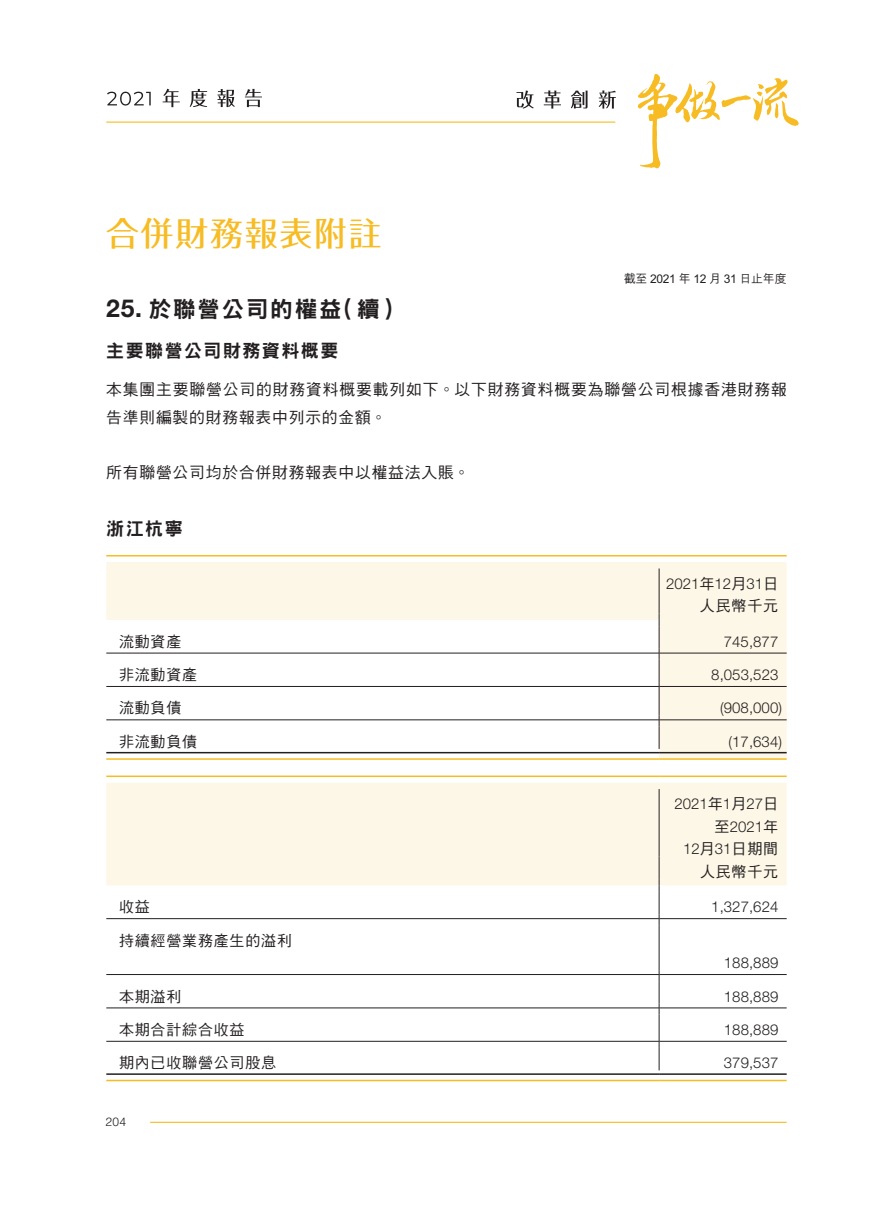
<style>
.page{position:relative;width:893px;height:1212px;background:#fff}
.page>*{position:absolute;margin:0;border:0;box-sizing:border-box;transform-origin:0 0}
.t1{font:500 33px "Folk Pro";letter-spacing:.05em;color:#f7bc23}
.t2{font:22.5px "DF Hei Std W9";letter-spacing:.08em;color:#231f20}
.t3{font:18px "DF Hei Std W9";letter-spacing:.08em;color:#231f20}
.t4{font:15.75px/27.8px "DF Hei Std W5";letter-spacing:.06em;color:#231f20}
.t5{font:300 15px/22.5px "Helvetica Neue LT Std";letter-spacing:.005em;color:#231f20;text-align:right}
.t6{font:15px "DF Hei Std W5";letter-spacing:.055em;color:#231f20}
.t7{font:500 12px "M Hei HK";letter-spacing:-.025em;color:#231f20}
.t8{font:300 12px "Helvetica LT Std";color:#231f20}
.s1{font-family:"Helvetica Neue LT Std";font-weight:700;font-size:24.75px}
.s2{font-family:"DF Hei Std W5";font-weight:400}
</style>
<div class="page">
<hr style="left:151px;top:1122px;width:635px;height:1px;background:#f7bc23">
<hr style="left:107px;top:122px;width:508px;height:1px;background:#f7bc23">
<svg style="left:107px;top:92px;width:44px;height:14px"></svg>
<svg style="left:163px;top:89px;width:17px;height:18px"></svg>
<svg style="left:190px;top:89px;width:17px;height:18px"></svg>
<svg style="left:218px;top:89px;width:17px;height:18px"></svg>
<svg style="left:245px;top:89px;width:17px;height:18px"></svg>
<svg style="left:516px;top:90px;width:18px;height:19px"></svg>
<svg style="left:544px;top:90px;width:17px;height:19px"></svg>
<svg style="left:571px;top:91px;width:17px;height:17px"></svg>
<svg style="left:599px;top:90px;width:17px;height:19px"></svg>
<svg style="left:637px;top:74px;width:162px;height:94px"></svg>
<svg style="left:106px;top:562px;width:681px;height:196px"></svg>
<hr style="left:106px;top:555px;width:553px;height:1px;background:#f7bc23">
<hr style="left:659px;top:555px;width:128px;height:1px;background:#f7bc23">
<div style="left:659px;top:568px;width:128px;height:181px;background:#fdf7e7"></div>
<hr style="left:106px;top:653px;width:553px;height:1px;background:#231f20">
<hr style="left:659px;top:653px;width:128px;height:1px;background:#231f20">
<hr style="left:106px;top:686px;width:553px;height:1px;background:#231f20">
<hr style="left:659px;top:686px;width:128px;height:1px;background:#231f20">
<hr style="left:106px;top:719px;width:553px;height:1px;background:#231f20">
<hr style="left:659px;top:719px;width:128px;height:1px;background:#231f20">
<hr style="left:106px;top:752px;width:553px;height:1px;background:#231f20">
<hr style="left:659px;top:752px;width:128px;height:1px;background:#231f20">
<hr style="left:106px;top:758px;width:553px;height:2px;background:#f7bc23">
<hr style="left:659px;top:758px;width:128px;height:2px;background:#f7bc23">
<div style="left:106px;top:783px;width:681px;height:102px;background:#fdf7e7"></div>
<hr style="left:106px;top:775px;width:553px;height:2px;background:#f7bc23">
<hr style="left:659px;top:775px;width:128px;height:2px;background:#f7bc23">
<hr style="left:659px;top:789px;width:1px;height:67px;background:#231f20">
<svg style="left:659px;top:856px;width:1px;height:69px"></svg>
<hr style="left:659px;top:925px;width:1px;height:45px;background:#231f20">
<svg style="left:659px;top:970px;width:1px;height:100px"></svg>
<hr style="left:106px;top:918px;width:553px;height:1px;background:#231f20">
<hr style="left:659px;top:918px;width:128px;height:1px;background:#231f20">
<hr style="left:106px;top:974px;width:553px;height:1px;background:#231f20">
<hr style="left:659px;top:974px;width:128px;height:1px;background:#231f20">
<hr style="left:106px;top:1008px;width:553px;height:1px;background:#231f20">
<hr style="left:659px;top:1008px;width:128px;height:1px;background:#231f20">
<hr style="left:106px;top:1041px;width:553px;height:1px;background:#231f20">
<hr style="left:659px;top:1041px;width:128px;height:1px;background:#231f20">
<hr style="left:106px;top:1073px;width:553px;height:2px;background:#231f20">
<hr style="left:659px;top:1073px;width:128px;height:2px;background:#231f20">
<hr style="left:106px;top:1080px;width:553px;height:1px;background:#f7bc23">
<hr style="left:659px;top:1080px;width:128px;height:1px;background:#f7bc23">
<h1 class="t1" style="left:106px;top:205px;width:277px">合併財務報表附註</h1>
<p class="t7" style="left:624px;top:270px;width:164px">截至 2021 年 12 月 31 日止年度</p>
<h2 class="t2" style="left:106px;top:297px;width:298px"><span class="s1">25.</span> 於聯營公司的權益（續）</h2>
<p class="t3" style="left:106px;top:341px;width:234px">主要聯營公司財務資料概要</p>
<p class="t4" style="left:106px;top:375px;width:682px">本集團主要聯營公司的財務資料概要載列如下。以下財務資料概要為聯營公司根據香港財務報告準則編製的財務報表中列示的金額。</p>
<p class="t4" style="left:106px;top:458px;width:365px">所有聯營公司均於合併財務報表中以權益法入賬。</p>
<p class="t3" style="left:106px;top:519px;width:78px">浙江杭寧</p>
<p class="t5" style="left:666px;top:572px;width:114px">2021<span class="s2">年</span>12<span class="s2">月</span>31<span class="s2">日</span></p>
<p class="t6" style="left:700px;top:598px;width:80px">人民幣千元</p>
<p class="t6" style="left:119px;top:633px;width:64px">流動資產</p>
<p class="t5" style="left:724px;top:630px;width:56px">745,877</p>
<p class="t6" style="left:119px;top:666px;width:80px">非流動資產</p>
<p class="t5" style="left:711px;top:663px;width:69px">8,053,523</p>
<p class="t6" style="left:119px;top:700px;width:64px">流動負債</p>
<p class="t5" style="left:720px;top:696px;width:63px">(908,000)</p>
<p class="t6" style="left:119px;top:733px;width:80px">非流動負債</p>
<p class="t5" style="left:729px;top:730px;width:55px">(17,634)</p>
<p class="t5" style="left:674px;top:792px;width:105px">2021<span class="s2">年</span>1<span class="s2">月</span>27<span class="s2">日至</span>2021<span class="s2">年<br></span>12<span class="s2">月</span>31<span class="s2">日期間</span></p>
<p class="t6" style="left:700px;top:863px;width:80px">人民幣千元</p>
<p class="t6" style="left:119px;top:899px;width:32px">收益</p>
<p class="t5" style="left:711px;top:895px;width:69px">1,327,624</p>
<p class="t6" style="left:119px;top:932px;width:174px">持續經營業務產生的溢利</p>
<p class="t5" style="left:724px;top:951px;width:56px">188,889</p>
<p class="t6" style="left:119px;top:988px;width:64px">本期溢利</p>
<p class="t5" style="left:724px;top:984px;width:56px">188,889</p>
<p class="t6" style="left:119px;top:1021px;width:127px">本期合計綜合收益</p>
<p class="t5" style="left:724px;top:1018px;width:56px">188,889</p>
<p class="t6" style="left:119px;top:1055px;width:159px">期內已收聯營公司股息</p>
<p class="t5" style="left:724px;top:1051px;width:56px">379,537</p>
<p class="t8" style="left:106px;top:1114px;width:22px">204</p>
</div>
